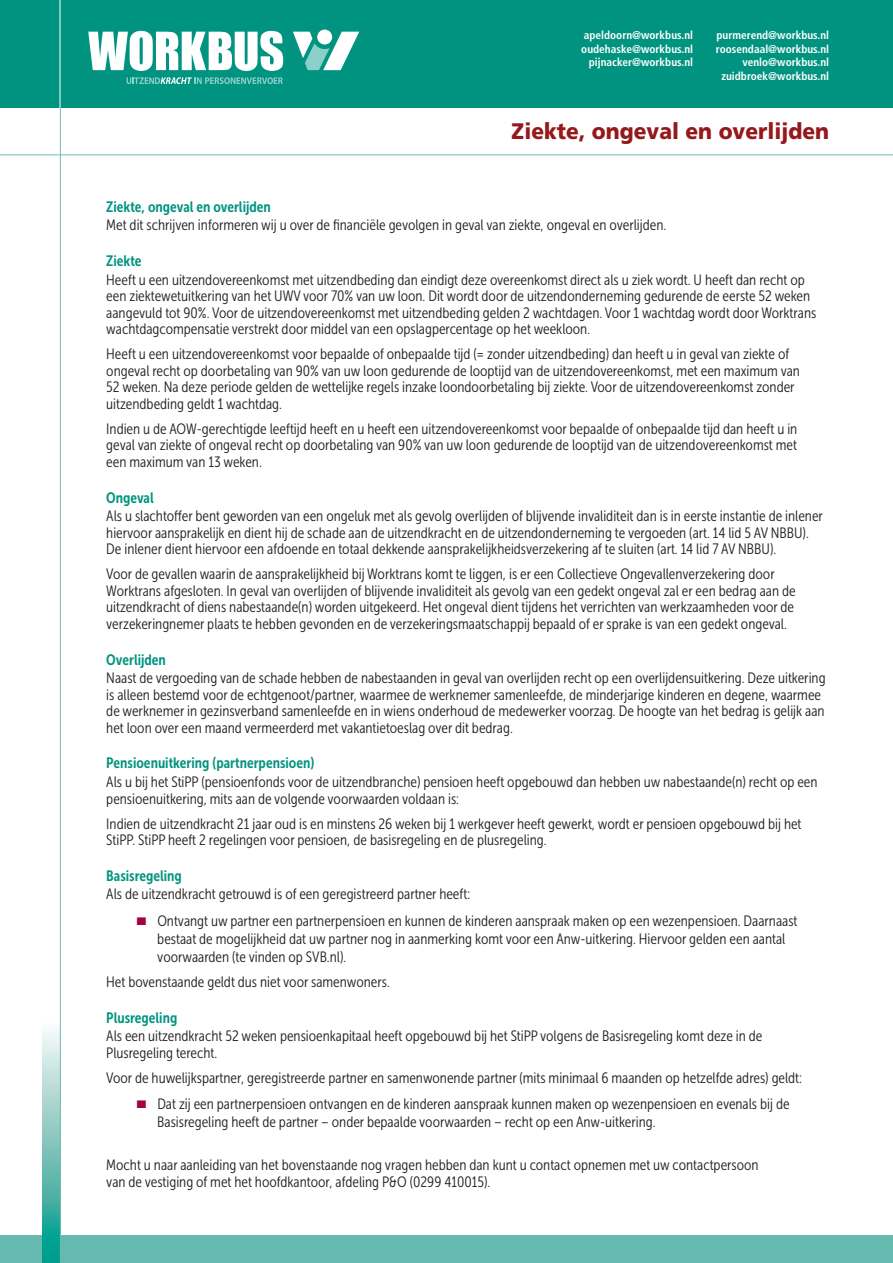
<style>
.page{position:relative;width:893px;height:1263px;background:#fff}
.page>*{position:absolute;margin:0;border:0;box-sizing:border-box;transform-origin:0 0}
.Kop_rechts{font:900 22.5px "Frutiger LT Std";color:#95191c;scale:.93 1}
.normaal{font:15px/16.5px "Museo Sans Cond 300";color:#231f20}
.subkop_bold{font:15px "Museo Sans Cond 700";color:#00937f}
.t1{font:700 condensed 11.25px/13.5px "Frutiger LT Std";color:#fff;text-align:right}
</style>
<div class="page">
<div style="left:0;top:1236px;width:893px;height:27px;background:#66b9ae"></div>
<div style="left:0;top:0;width:893px;height:108px;background:#00937f"></div>
<hr style="left:60px;top:0;width:1px;height:119px;background:#fff">
<svg style="left:42px;top:993px;width:18px;height:270px;background:#8ccdc5"></svg>
<hr style="left:60px;top:108px;width:1px;height:1155px;background:#74bdb4">
<hr style="left:0;top:154px;width:893px;height:1px;background:#74bdb4">
<div style="left:317px;top:30px;width:15px;height:15px;background:#fff;border-radius:50%"></div>
<svg style="left:88px;top:31px;width:272px;height:53px"></svg>
<p class="t1" style="left:581px;top:29px;width:113px">apeldoorn@workbus.nl oudehaske@workbus.nl pijnacker@workbus.nl</p>
<p class="t1" style="left:716px;top:29px;width:115px">purmerend@workbus.nl roosendaal@workbus.nl venlo@workbus.nl zuidbroek@workbus.nl</p>
<p class="Kop_rechts" style="left:512px;top:117px;width:343px">Ziekte, ongeval en overlijden</p>
<p class="subkop_bold" style="left:106px;top:198px;width:166px">Ziekte, ongeval en overlijden</p>
<p class="normaal" style="left:106px;top:217px;width:561px">Met dit schrijven informeren wij u over de financiële gevolgen in geval van ziekte, ongeval en overlijden.</p>
<p class="subkop_bold" style="left:106px;top:253px;width:37px">Ziekte</p>
<p class="normaal" style="left:106px;top:272px;width:711px">Heeft u een uitzendovereenkomst met uitzendbeding dan eindigt deze overeenkomst direct als u ziek wordt. U heeft dan recht op een ziektewetuitkering van het UWV voor 70% van uw loon. Dit wordt door de uitzendonderneming gedurende de eerste 52 weken aangevuld tot 90%. Voor de uitzendovereenkomst met uitzendbeding gelden 2 wachtdagen. Voor 1 wachtdag wordt door Worktrans wachtdagcompensatie verstrekt door middel van een opslagpercentage op het weekloon.</p>
<p class="normaal" style="left:106px;top:346px;width:695px">Heeft u een uitzendovereenkomst voor bepaalde of onbepaalde tijd (= zonder uitzendbeding) dan heeft u in geval van ziekte of ongeval recht op doorbetaling van 90% van uw loon gedurende de looptijd van de uitzendovereenkomst, met een maximum van 52 weken. Na deze periode gelden de wettelijke regels inzake loondoorbetaling bij ziekte. Voor de uitzendovereenkomst zonder uitzendbeding geldt 1 wachtdag.</p>
<p class="normaal" style="left:106px;top:421px;width:692px;text-align:justify">Indien u de AOW-gerechtigde leeftijd heeft en u heeft een uitzendovereenkomst voor bepaalde of onbepaalde tijd dan heeft u in geval van ziekte of ongeval recht op doorbetaling van 90% van uw loon gedurende de looptijd van de uitzendovereenkomst met een maximum van 13 weken.</p>
<p class="subkop_bold" style="left:106px;top:489px;width:49px">Ongeval</p>
<p class="normaal" style="left:106px;top:508px;width:718px">Als u slachtoffer bent geworden van een ongeluk met als gevolg overlijden of blijvende invaliditeit dan is in eerste instantie de inlener hiervoor aansprakelijk en dient hij de schade aan de uitzendkracht en de uitzendonderneming te vergoeden (art. 14 lid 5 AV NBBU).<br>De inlener dient hiervoor een afdoende en totaal dekkende aansprakelijkheidsverzekering af te sluiten (art. 14 lid 7 AV NBBU).</p>
<p class="normaal" style="left:106px;top:566px;width:691px">Voor de gevallen waarin de aansprakelijkheid bij Worktrans komt te liggen, is er een Collectieve Ongevallenverzekering door Worktrans afgesloten. In geval van overlijden of blijvende invaliditeit als gevolg van een gedekt ongeval zal er een bedrag aan de uitzendkracht of diens nabestaande(n) worden uitgekeerd. Het ongeval dient tijdens het verrichten van werkzaamheden voor de verzekeringnemer plaats te hebben gevonden en de verzekeringsmaatschappij bepaald of er sprake is van een gedekt ongeval.</p>
<p class="subkop_bold" style="left:106px;top:651px;width:61px">Overlijden</p>
<p class="normaal" style="left:106px;top:670px;width:721px">Naast de vergoeding van de schade hebben de nabestaanden in geval van overlijden recht op een overlijdensuitkering. Deze uitkering is alleen bestemd voor de echtgenoot/partner, waarmee de werknemer samenleefde, de minderjarige kinderen en degene, waarmee de werknemer in gezinsverband samenleefde en in wiens onderhoud de medewerker voorzag. De hoogte van het bedrag is gelijk aan het loon over een maand vermeerderd met vakantietoeslag over dit bedrag.</p>
<p class="subkop_bold" style="left:106px;top:755px;width:210px">Pensioenuitkering (partnerpensioen)</p>
<p class="normaal" style="left:106px;top:774px;width:713px">Als u bij het StiPP (pensioenfonds voor de uitzendbranche) pensioen heeft opgebouwd dan hebben uw nabestaande(n) recht op een pensioenuitkering, mits aan de volgende voorwaarden voldaan is:</p>
<p class="normaal" style="left:106px;top:815px;width:697px">Indien de uitzendkracht 21 jaar oud is en minstens 26 weken bij 1 werkgever heeft gewerkt, wordt er pensioen opgebouwd bij het<br>StiPP. StiPP heeft 2 regelingen voor pensioen, de basisregeling en de plusregeling.</p>
<p class="subkop_bold" style="left:106px;top:867px;width:77px">Basisregeling</p>
<p class="normaal" style="left:106px;top:886px;width:365px">Als de uitzendkracht getrouwd is of een geregistreerd partner heeft:</p>
<p class="normaal" style="left:157px;top:912px;width:642px;line-height:18px">Ontvangt uw partner een partnerpensioen en kunnen de kinderen aanspraak maken op een wezenpensioen. Daarnaast bestaat de mogelijkheid dat uw partner nog in aanmerking komt voor een Anw-uitkering. Hiervoor gelden een aantal voorwaarden (te vinden op SVB.nl).</p>
<p class="normaal" style="left:106px;top:974px;width:285px">Het bovenstaande geldt dus niet voor samenwoners.</p>
<p class="subkop_bold" style="left:106px;top:1009px;width:73px">Plusregeling</p>
<p class="normaal" style="left:106px;top:1028px;width:658px">Als een uitzendkracht 52 weken pensioenkapitaal heeft opgebouwd bij het StiPP volgens de Basisregeling komt deze in de<br>Plusregeling terecht.</p>
<p class="normaal" style="left:106px;top:1069px;width:697px">Voor de huwelijkspartner, geregistreerde partner en samenwonende partner (mits minimaal 6 maanden op hetzelfde adres) geldt:</p>
<p class="normaal" style="left:157px;top:1095px;width:634px;line-height:18px">Dat zij een partnerpensioen ontvangen en de kinderen aanspraak kunnen maken op wezenpensioen en evenals bij de<br>Basisregeling heeft de partner – onder bepaalde voorwaarden – recht op een Anw-uitkering.</p>
<p class="normaal" style="left:106px;top:1157px;width:654px">Mocht u naar aanleiding van het bovenstaande nog vragen hebben dan kunt u contact opnemen met uw contactpersoon van de vestiging of met het hoofdkantoor, afdeling P&amp;O (0299 410015).</p>
</div>
